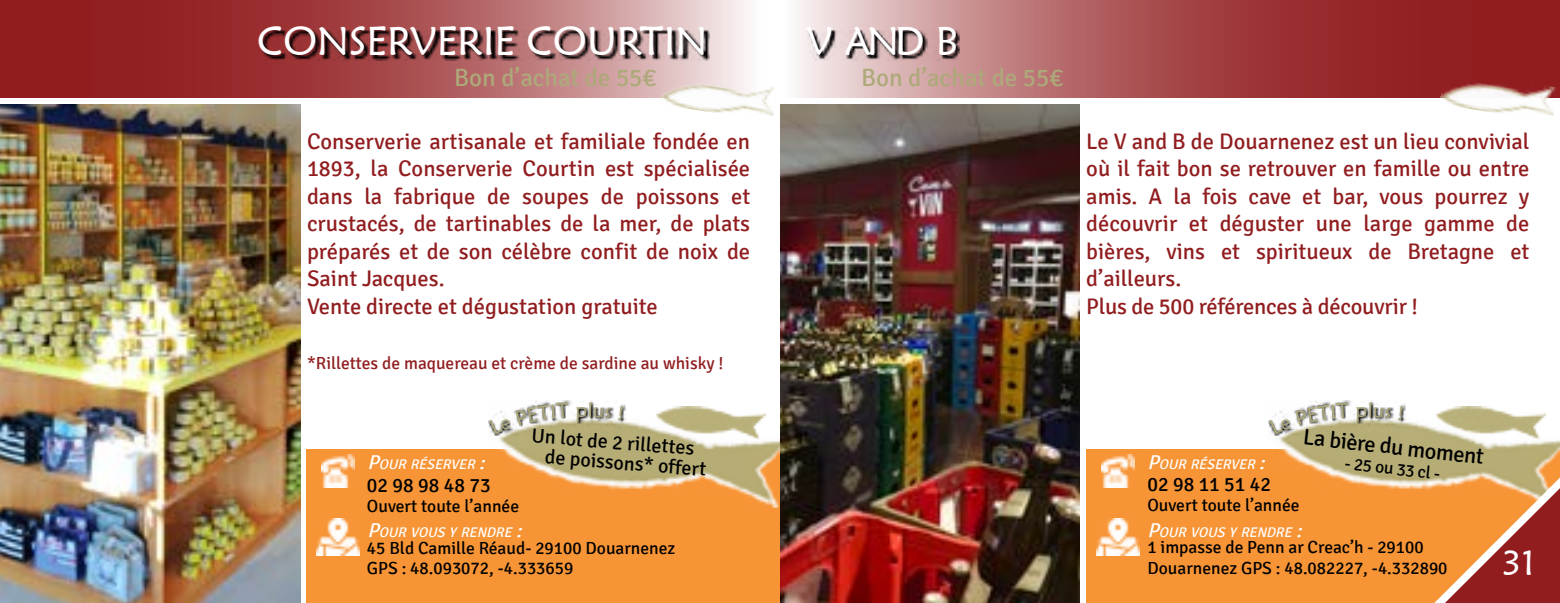
<style>
.page{position:relative;width:1560px;height:603px;background:#fff}
.page>*{position:absolute;margin:0;border:0;box-sizing:border-box;transform-origin:0 0}
.t1{font:40px "Maiandra GD";color:#fff}
.t2{font:35px "Maiandra GD";color:#fff}
.t3{font:25px "Signika";color:#ada97a}
.t4{font:22.5px/27.5px "Signika";color:#911d1f}
.t5{font:22.5px "Signika";color:#000}
.t6{font:20px/20px "Signika";color:#000}
.t7{font:17.5px/20px "Signika";color:#000}
.t8{font:17.5px "Signika";color:#911d1f}
.t9{font:italic 14px "Signika";color:#fff}
.s1{font-size:20px}
</style>
<div class="page">
<svg style="left:796px;top:0;width:763px;height:97px;background:#ad585a"></svg>
<img style="left:1438px;top:69px;width:119px;height:47px">
<div style="left:1086px;top:449px;width:473px;height:153px;background:#f79435"></div>
<img style="left:1096px;top:518px;width:42px;height:37px">
<img style="left:1101px;top:454px;width:33px;height:32px">
<img style="left:1274px;top:435px;width:83px;height:49px">
<svg style="left:1274px;top:400px;width:83px;height:35px"></svg>
<svg style="left:1357px;top:401px;width:202px;height:201px"></svg>
<img style="left:780px;top:104px;width:299px;height:498px">
<svg style="left:0;top:0;width:747px;height:97px;background:#a95052"></svg>
<img style="left:659px;top:69px;width:115px;height:47px">
<div style="left:306px;top:449px;width:474px;height:153px;background:#f79435"></div>
<img style="left:316px;top:518px;width:43px;height:37px">
<img style="left:321px;top:454px;width:33px;height:32px">
<img style="left:660px;top:406px;width:66px;height:6px">
<img style="left:494px;top:412px;width:286px;height:95px">
<svg style="left:488px;top:400px;width:137px;height:35px"></svg>
<img style="left:0;top:104px;width:300px;height:498px">
<svg style="left:262px;top:31px;width:448px;height:30px;background:#804e4f"></svg>
<svg style="left:807px;top:31px;width:153px;height:30px;background:#9e8888"></svg>
<svg style="left:1268px;top:402px;width:80px;height:32px"></svg>
<svg style="left:1356px;top:402px;width:34px;height:19px"></svg>
<svg style="left:1398px;top:405px;width:5px;height:15px"></svg>
<svg style="left:489px;top:402px;width:80px;height:32px"></svg>
<svg style="left:576px;top:402px;width:35px;height:19px"></svg>
<svg style="left:618px;top:405px;width:5px;height:15px"></svg>
<h1 class="t1" style="left:257px;top:17px;width:27px">CONSER</h1>
<h1 class="t1" style="left:410px;top:17px;width:46px">VERIE</h1>
<h1 class="t1" style="left:527px;top:17px;width:112px">COURTIN</h1>
<h1 class="t1" style="left:806px;top:17px;width:148px">V AN D B</h1>
<p class="t3" style="left:454px;top:63px;width:204px">Bon d’achat de 55€</p>
<p class="t3" style="left:861px;top:63px;width:204px">Bon d’achat de 55€</p>
<p class="t4" style="left:307px;top:127px;width:444px">Conserverie artisanale et familiale fondée en 1893, la Conserverie Courtin est spécialisée dans la fabrique de soupes de poissons et crustacés, de tartinables de la mer, de plats préparés et de son célèbre confit de noix de Saint Jacques.<br>Vente directe et dégustation gratuite</p>
<p class="t8" style="left:307px;top:353px;width:418px">*Rillettes de maquereau et crème de sardine au whisky !</p>
<p class="t4" style="left:1086px;top:127px;width:444px">Le V and B de Douarnenez est un lieu convivial où il fait bon se retrouver en famille ou entre amis. A la fois cave et bar, vous pourrez y découvrir et déguster une large gamme de bières, vins et spiritueux de Bretagne et d’ailleurs.<br>Plus de 500 références à découvrir !</p>
<p class="t9" style="left:367px;top:456px;width:124px"><span class="s1">P</span>OUR RÉSERVER <span class="s1">:</span></p>
<p class="t6" style="left:367px;top:475px;width:125px">02 98 98 48 73</p>
<p class="t7" style="left:367px;top:495px;width:154px">Ouvert toute l’année</p>
<p class="t6" style="left:547px;top:426px;width:163px;text-indent:-15px;rotate:5deg">Un lot de 2 rillettes de poissons* offert</p>
<p class="t5" style="left:1304px;top:424px;width:183px;rotate:6deg">La bière du moment</p>
<p class="t9" style="left:1147px;top:456px;width:124px"><span class="s1">P</span>OUR RÉSERVER <span class="s1">:</span></p>
<p class="t7" style="left:1345px;top:453px;width:97px;rotate:6deg">- 25 ou 33 cl -</p>
<p class="t6" style="left:1147px;top:474px;width:125px">02 98 11 51 42</p>
<p class="t7" style="left:1147px;top:495px;width:154px">Ouvert toute l’année</p>
<p class="t9" style="left:367px;top:524px;width:161px"><span class="s1">P</span>OUR VOUS Y RENDRE <span class="s1">:</span></p>
<p class="t9" style="left:1147px;top:524px;width:161px"><span class="s1">P</span>OUR VOUS Y RENDRE <span class="s1">:</span></p>
<p class="t7" style="left:367px;top:538px;width:310px">45 Bld Camille Réaud- 29100 Douarnenez<br>GPS : 48.093072, -4.333659</p>
<p class="t7" style="left:1147px;top:537px;width:301px">1 impasse de Penn ar Creac’h - 29100<br>Douarnenez GPS : 48.082227, -4.332890</p>
<h2 class="t2" style="left:1501px;top:540px;width:35px">31</h2>
</div>
